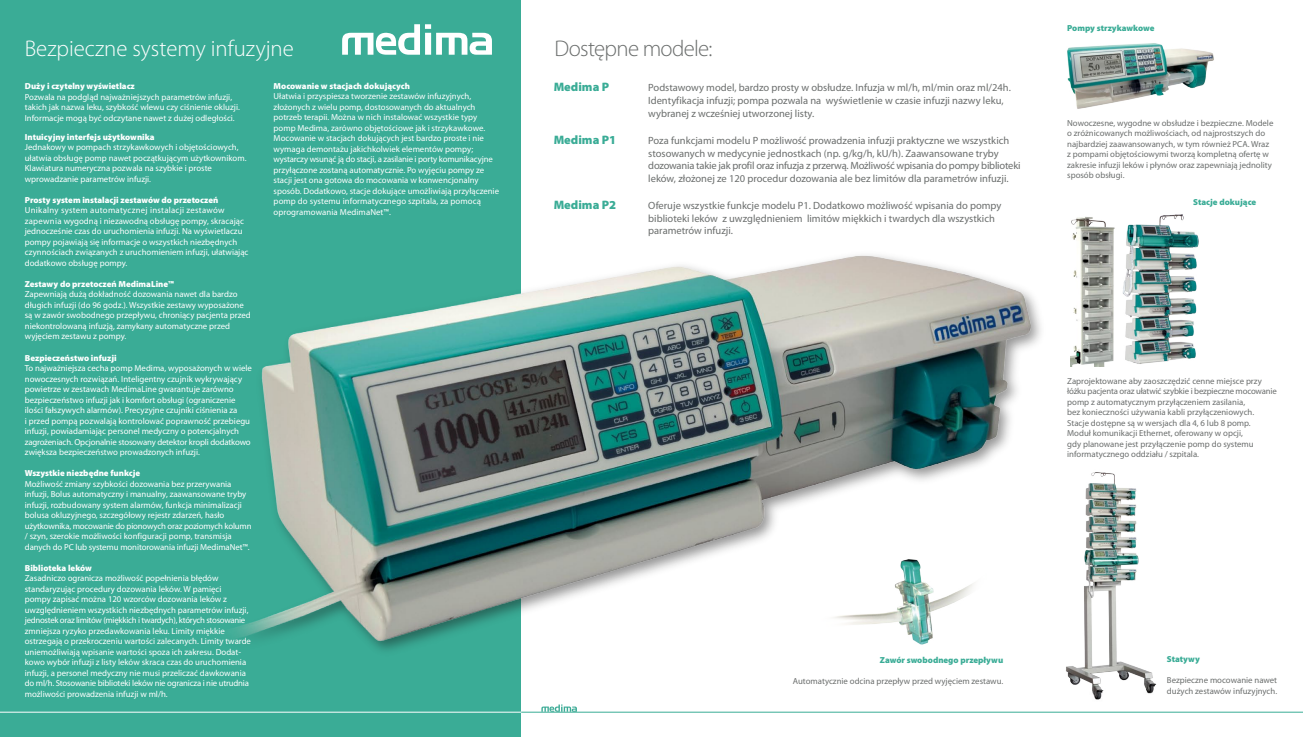
<style>
.page{position:relative;width:1303px;height:737px;background:#fff}
.page>*{position:absolute;margin:0;border:0;box-sizing:border-box;transform-origin:0 0}
.t1{font:300 22.75px "Myriad Pro";color:#fff}
.t2{font:300 22.75px "Myriad Pro";letter-spacing:-.03em;color:#6b6e6d}
.t3{font:900 12.25px "Myriad Pro";color:#3aac96}
.t4{font:10.5px/12.6px "Myriad Pro";color:#6b6e6d}
.t5{font:8.75px/10.5px "Myriad Pro";color:#fff}
.t6{font:8.75px/10.5px "Myriad Pro";color:#6b6e6d}
.t7{font:900 8.75px "Myriad Pro";color:#fff}
.t8{font:900 8.75px "Myriad Pro";color:#3aac96}
</style>
<div class="page">
<div style="left:0;top:0;width:521px;height:737px;background:#3aac96"></div>
<svg style="left:342px;top:24px;width:150px;height:31px"></svg>
<img style="left:1066px;top:472px;width:91px;height:228px">
<hr style="left:0;top:711px;width:1302px;height:1px;background:#fff">
<hr style="left:521px;top:711px;width:781px;height:1px;background:#3aac96">
<svg style="left:541px;top:704px;width:36px;height:7px"></svg>
<img style="left:147px;top:220px;width:894px;height:464px">
<img style="left:1067px;top:43px;width:147px;height:66px">
<img style="left:813px;top:547px;width:190px;height:111px">
<img style="left:1122px;top:214px;width:77px;height:150px">
<img style="left:1070px;top:216px;width:45px;height:150px">
<p class="t1" style="left:25px;top:36px;width:270px">Bezpieczne systemy infuzyjne</p>
<p class="t7" style="left:25px;top:82px;width:112px">Duży i czytelny wyświetlacz</p>
<p class="t5" style="left:25px;top:92px;width:216px">Pozwala na podgląd najważniejszych parametrów infuzji, takich jak nazwa leku, szybkość wlewu czy ciśnienie okluzji.<br>Informacje mogą być odczytane nawet z dużej odległości.</p>
<p class="t7" style="left:25px;top:132px;width:131px">Intuicyjny interfejs użytkownika</p>
<p class="t5" style="left:25px;top:142px;width:223px">Jednakowy w pompach strzykawkowych i objętościowych, ułatwia obsługę pomp nawet początkującym użytkownikom.<br>Klawiatura numeryczna pozwala na szybkie i proste</p>
<p class="t5" style="left:25px;top:174px;width:128px">wprowadzanie parametrów infuzji.</p>
<p class="t7" style="left:25px;top:195px;width:195px">Prosty system instalacji zestawów do przetoczeń</p>
<p class="t5" style="left:25px;top:205px;width:225px">Unikalny system automatycznej instalacji zestawów zapewnia wygodną i niezawodną obsługę pompy, skracając jednocześnie czas do uruchomienia infuzji. Na wyświetlaczu pompy pojawiają się informacje o wszystkich niezbędnych czynnościach związanych z uruchomieniem infuzji, ułatwiając dodatkowo obsługę pompy.</p>
<p class="t7" style="left:25px;top:279px;width:151px">Zestawy do przetoczeń MedimaLine™</p>
<p class="t5" style="left:25px;top:289px;width:227px">Zapewniają dużą dokładność dozowania nawet dla bardzo długich infuzji (do 96 godz.). Wszystkie zestawy wyposażone są w zawór swobodnego przepływu, chroniący pacjenta przed niekontrolowaną infuzją, zamykany automatyczne przed wyjęciem zestawu z pompy.</p>
<p class="t7" style="left:25px;top:352px;width:93px">Bezpieczeństwo infuzji</p>
<p class="t5" style="left:25px;top:363px;width:228px">To najważniejsza cecha pomp Medima, wyposażonych w wiele nowoczesnych rozwiązań. Inteligentny czujnik wykrywający powietrze w zestawach MedimaLine gwarantuje zarówno bezpieczeństwo infuzji jak i komfort obsługi (ograniczenie ilości fałszywych alarmów). Precyzyjne czujniki ciśnienia za</p>
<p class="t5" style="left:25px;top:415px;width:227px">i przed pompą pozwalają kontrolować poprawność przebiegu infuzji, powiadamiając personel medyczny o potencjalnych zagrożeniach. Opcjonalnie stosowany detektor kropli dodatkowo zwiększa bezpieczeństwo prowadzonych infuzji.</p>
<p class="t7" style="left:25px;top:468px;width:117px">Wszystkie niezbędne funkcje</p>
<p class="t5" style="left:25px;top:478px;width:228px">Możliwość zmiany szybkości dozowania bez przerywania infuzji, Bolus automatyczny i manualny, zaawansowane tryby infuzji, rozbudowany system alarmów, funkcja minimalizacji bolusa okluzyjnego, szczegółowy rejestr zdarzeń, hasło użytkownika, mocowanie do pionowych oraz poziomych kolumn / szyn, szerokie możliwości konfiguracji pomp, transmisja danych do PC lub systemu monitorowania infuzji MedimaNet™.</p>
<p class="t7" style="left:25px;top:562px;width:69px">Biblioteka leków</p>
<p class="t5" style="left:25px;top:573px;width:228px">Zasadniczo ogranicza możliwość popełnienia błędów standaryzując procedury dozowania leków. W pamięci<br>pompy zapisać można 120 wzorców dozowania leków z uwzględnieniem wszystkich niezbędnych parametrów infuzji, jednostek oraz limitów (miękkich i twardych), których stosowanie zmniejsza ryzyko przedawkowania leku. Limity miękkie ostrzegają o przekroczeniu wartości zalecanych. Limity twarde uniemożliwiają wpisanie wartości spoza ich zakresu. Dodat&shy;kowo wybór infuzji z listy leków skraca czas do uruchomienia infuzji, a personel medyczny nie musi przeliczać dawkowania do ml/h. Stosowanie biblioteki leków nie ogranicza i nie utrudnia możliwości prowadzenia infuzji w ml/h.</p>
<p class="t7" style="left:273px;top:81px;width:138px">Mocowanie w stacjach dokujących</p>
<p class="t5" style="left:273px;top:91px;width:227px">Ułatwia i przyspiesza tworzenie zestawów infuzyjnych, złożonych z wielu pomp, dostosowanych do aktualnych potrzeb terapii. Można w nich instalować wszystkie typy pomp Medima, zarówno objętościowe jak i strzykawkowe.<br>Mocowanie w stacjach dokujących jest bardzo proste i nie wymaga demontażu jakichkolwiek elementów pompy; wystarczy wsunąć ją do stacji, a zasilanie i porty komunikacyjne przyłączone zostaną automatycznie. Po wyjęciu pompy ze stacji jest ona gotowa do mocowania w konwencjonalny sposób. Dodatkowo, stacje dokujące umożliwiają przyłączenie pomp do systemu informatycznego szpitala, za pomocą oprogramowania MedimaNet™.</p>
<p class="t2" style="left:554px;top:36px;width:159px">Dostępne modele:</p>
<p class="t3" style="left:553px;top:80px;width:57px">Medima P</p>
<p class="t4" style="left:648px;top:82px;width:364px">Podstawowy model, bardzo prosty w obsłudze. Infuzja w ml/h, ml/min oraz ml/24h.<br>Identyfikacja infuzji; pompa pozwala na wyświetlenie w czasie infuzji nazwy leku, wybranej z wcześniej utworzonej listy.</p>
<p class="t3" style="left:553px;top:133px;width:64px">Medima P1</p>
<p class="t4" style="left:648px;top:134px;width:362px">Poza funkcjami modelu P możliwość prowadzenia infuzji praktyczne we wszystkich stosowanych w medycynie jednostkach (np. g/kg/h, kU/h). Zaawansowane tryby</p>
<p class="t4" style="left:648px;top:159px;width:374px">dozowania takie jak profil oraz infuzja z przerwą. Możliwość wpisania do pompy biblioteki leków, złożonej ze 120 procedur dozowania ale bez limitów dla parametrów infuzji.</p>
<p class="t3" style="left:553px;top:198px;width:64px">Medima P2</p>
<p class="t4" style="left:648px;top:199px;width:354px">Oferuje wszystkie funkcje modelu P1. Dodatkowo możliwość wpisania do pompy biblioteki leków z uwzględnieniem limitów miękkich i twardych dla wszystkich parametrów infuzji.</p>
<p class="t8" style="left:1067px;top:23px;width:89px">Pompy strzykawkowe</p>
<p class="t6" style="left:1067px;top:118px;width:208px">Nowoczesne, wygodne w obsłudze i bezpieczne. Modele o zróżnicowanych możliwościach, od najprostszych do najbardziej zaawansowanych, w tym również PCA. Wraz z pompami objętościowymi tworzą kompletną ofertę w zakresie infuzji leków i płynów oraz zapewniają jednolity sposób obsługi.</p>
<p class="t8" style="left:1193px;top:197px;width:64px">Stacje dokujące</p>
<p class="t6" style="left:1067px;top:376px;width:211px">Zaprojektowane aby zaoszczędzić cenne miejsce przy łóżku pacjenta oraz ułatwić szybkie i bezpieczne mocowanie pomp z automatycznym przyłączeniem zasilania,</p>
<p class="t6" style="left:1067px;top:407px;width:188px">bez konieczności używania kabli przyłączeniowych.</p>
<p class="t6" style="left:1067px;top:418px;width:185px">Stacje dostępne są w wersjach dla 4, 6 lub 8 pomp.</p>
<p class="t6" style="left:1067px;top:428px;width:177px">Moduł komunikacji Ethernet, oferowany w opcji,</p>
<p class="t6" style="left:1067px;top:439px;width:188px">gdy planowane jest przyłączenie pomp do systemu</p>
<p class="t6" style="left:1067px;top:449px;width:133px">informatycznego oddziału / szpitala.</p>
<p class="t8" style="left:879px;top:654px;width:125px">Zawór swobodnego przepływu</p>
<p class="t6" style="left:792px;top:675px;width:212px">Automatycznie odcina przepływ przed wyjęciem zestawu.</p>
<p class="t8" style="left:1166px;top:654px;width:34px">Statywy</p>
<p class="t6" style="left:1166px;top:675px;width:112px">Bezpieczne mocowanie nawet</p>
<p class="t6" style="left:1166px;top:686px;width:112px">dużych zestawów infuzyjnych.</p>
</div>
